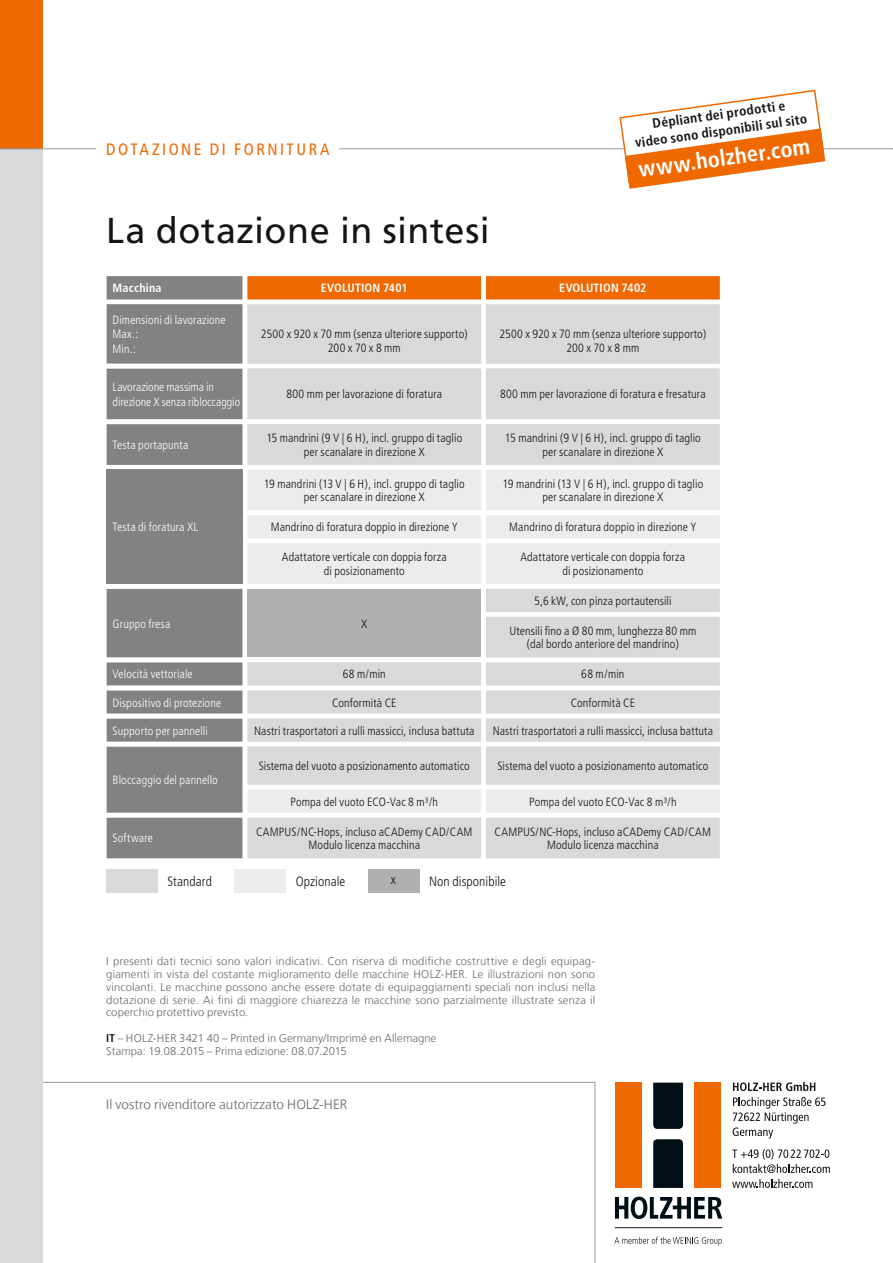
<style>
.page{position:relative;width:893px;height:1263px;background:#fff}
.page>*{position:absolute;margin:0;border:0;box-sizing:border-box;transform-origin:0 0}
.t1{font:36px "Frutiger";letter-spacing:.015em;color:#141414}
.t2{font:700 condensed 22.5px "Frutiger";color:#fff}
.t3{font:condensed 16.5px "Frutiger";letter-spacing:.155em;color:#ef6800}
.t4{font:700 condensed 13.5px/16.5px "Frutiger";color:#141414;text-align:center}
.t5{font:300 13.5px "Frutiger LT Com";letter-spacing:.005em;color:#686867}
.t6{font:300 condensed 13.5px "Frutiger";letter-spacing:.005em;color:#141414}
.t7{font:300 condensed 12px/13.5px "Frutiger";letter-spacing:.01em;color:#141414;text-align:center}
.t8{font:300 condensed 12px/14.4px "Frutiger";letter-spacing:.01em;color:#fff}
.t9{font:700 condensed 12px "Frutiger";letter-spacing:.02em;color:#fff}
.t10{font:300 11.25px/12.8px "Frutiger LT Com";letter-spacing:.01em;color:#686867;text-align:justify}
.t11{font:300 11.25px "Frutiger";letter-spacing:-.02em;color:#686867}
.s1{font-family:"Frutiger";font-weight:700;font-stretch:condensed;color:#141414}
.s2{font-family:"Frutiger"}
.s3{font-family:"Frutiger LT Com"}
</style>
<div class="page">
<svg style="left:43px;top:1081px;width:553px;height:182px"></svg>
<div style="left:0;top:0;width:43px;height:1263px;background:#d9d9da"></div>
<div style="left:0;top:0;width:43px;height:149px;background:#ef6800"></div>
<svg style="left:0;top:148px;width:893px;height:2px"></svg>
<svg style="left:107px;top:276px;width:613px;height:582px;background:#a29081"></svg>
<svg style="left:247px;top:304px;width:473px;height:554px;background:#dcdcdd"></svg>
<div style="left:107px;top:470px;width:136px;height:114px;background:#818281"></div>
<svg style="left:247px;top:470px;width:473px;height:343px;background:#e5e5e6"></svg>
<div style="left:247px;top:589px;width:234px;height:69px;background:#afb0b0"></div>
<hr style="left:247px;top:658px;width:234px;height:4px;background:#fff">
<div style="left:234px;top:870px;width:52px;height:23px;background:#ececec"></div>
<div style="left:106px;top:870px;width:52px;height:23px;background:#d9d9da"></div>
<div style="left:368px;top:870px;width:51px;height:23px;background:#afb0b0"></div>
<div style="left:97px;top:136px;width:242px;height:26px;background:#fff"></div>
<svg style="left:619px;top:89px;width:207px;height:100px"></svg>
<svg style="left:733px;top:1082px;width:82px;height:9px"></svg>
<svg style="left:733px;top:1097px;width:92px;height:41px"></svg>
<svg style="left:732px;top:1149px;width:98px;height:24px"></svg>
<svg style="left:732px;top:1179px;width:80px;height:9px"></svg>
<div style="left:615px;top:1082px;width:26px;height:106px;background:#ef6800"></div>
<div style="left:695px;top:1082px;width:26px;height:106px;background:#ef6800"></div>
<svg style="left:653px;top:1082px;width:30px;height:47px"></svg>
<svg style="left:653px;top:1139px;width:30px;height:49px"></svg>
<svg style="left:615px;top:1196px;width:107px;height:23px"></svg>
<svg style="left:614px;top:1236px;width:108px;height:10px"></svg>
<hr style="left:615px;top:1227px;width:107px;height:1px;background:#141414">
<h3 class="t3" style="left:106px;top:140px;width:225px">DOTAZIONE DI FORNITURA</h3>
<h1 class="t1" style="left:106px;top:209px;width:385px">La dotazione in sintesi</h1>
<p class="t4" style="left:632px;top:118px;width:175px;rotate:-8deg">Dépliant dei prodotti e<br>video sono disponibili sul sito</p>
<h2 class="t2" style="left:637px;top:157px;width:174px;rotate:-8deg">www.holzher.com</h2>
<p class="t9" style="left:113px;top:281px;width:50px">Macchina</p>
<p class="t9" style="left:321px;top:281px;width:89px">EVOLUTION 7401</p>
<p class="t9" style="left:559px;top:281px;width:89px">EVOLUTION 7402</p>
<p class="t8" style="left:113px;top:313px;width:115px">Dimensioni di lavorazione<br>Max.:<br>Min.:</p>
<p class="t7" style="left:261px;top:328px;width:208px">2500 x 920 x 70 mm (senza ulteriore supporto)<br>200 x 70 x 8 mm</p>
<p class="t7" style="left:499px;top:328px;width:208px">2500 x 920 x 70 mm (senza ulteriore supporto)<br>200 x 70 x 8 mm</p>
<p class="t8" style="left:113px;top:380px;width:129px">Lavorazione massima in direzione X senza ribloccaggio</p>
<p class="t7" style="left:286px;top:388px;width:157px">800 mm per lavorazione di foratura</p>
<p class="t7" style="left:500px;top:388px;width:207px">800 mm per lavorazione di foratura e fresatura</p>
<p class="t8" style="left:113px;top:438px;width:77px">Testa portapunta</p>
<p class="t7" style="left:266px;top:432px;width:197px">15 mandrini (9 V | 6 H), incl. gruppo di taglio per scanalare in direzione X</p>
<p class="t7" style="left:505px;top:432px;width:197px">15 mandrini (9 V | 6 H), incl. gruppo di taglio per scanalare in direzione X</p>
<p class="t8" style="left:113px;top:520px;width:87px">Testa di foratura XL</p>
<p class="t7" style="left:264px;top:477px;width:202px">19 mandrini (13 V | 6 H), incl. gruppo di taglio per scanalare in direzione X</p>
<p class="t7" style="left:502px;top:477px;width:202px">19 mandrini (13 V | 6 H), incl. gruppo di taglio per scanalare in direzione X</p>
<p class="t7" style="left:271px;top:521px;width:189px">Mandrino di foratura doppio in direzione Y</p>
<p class="t7" style="left:509px;top:521px;width:189px">Mandrino di foratura doppio in direzione Y</p>
<p class="t7" style="left:282px;top:551px;width:166px">Adattatore verticale con doppia forza di posizionamento</p>
<p class="t7" style="left:520px;top:551px;width:166px">Adattatore verticale con doppia forza di posizionamento</p>
<p class="t8" style="left:113px;top:616px;width:59px">Gruppo fresa</p>
<p class="t7" style="left:361px;top:617px;width:8px">X</p>
<p class="t7" style="left:534px;top:594px;width:139px">5,6 kW, con pinza portautensili</p>
<p class="t7" style="left:509px;top:624px;width:188px">Utensili fino a Ø 80 mm, lunghezza 80 mm (dal bordo anteriore del mandrino)</p>
<p class="t8" style="left:113px;top:667px;width:82px">Velocità vettoriale</p>
<p class="t7" style="left:343px;top:668px;width:45px">68 m/min</p>
<p class="t7" style="left:581px;top:668px;width:45px">68 m/min</p>
<p class="t8" style="left:113px;top:695px;width:110px">Dispositivo di protezione</p>
<p class="t7" style="left:332px;top:696px;width:66px">Conformità CE</p>
<p class="t7" style="left:571px;top:696px;width:66px">Conformità CE</p>
<p class="t8" style="left:113px;top:723px;width:97px">Supporto per pannelli</p>
<p class="t7" style="left:254px;top:724px;width:222px">Nastri trasportatori a rulli massicci, inclusa battuta</p>
<p class="t7" style="left:493px;top:724px;width:222px">Nastri trasportatori a rulli massicci, inclusa battuta</p>
<p class="t8" style="left:113px;top:773px;width:107px">Bloccaggio del pannello</p>
<p class="t7" style="left:259px;top:759px;width:213px">Sistema del vuoto a posizionamento automatico</p>
<p class="t7" style="left:497px;top:759px;width:213px">Sistema del vuoto a posizionamento automatico</p>
<p class="t7" style="left:290px;top:795px;width:149px">Pompa del vuoto ECO-Vac 8 m³/h</p>
<p class="t7" style="left:529px;top:795px;width:149px">Pompa del vuoto ECO-Vac 8 m³/h</p>
<p class="t8" style="left:113px;top:831px;width:42px">Software</p>
<p class="t7" style="left:256px;top:825px;width:218px">CAMPUS/NC-Hops, incluso aCADemy CAD/CAM<br>Modulo licenza macchina</p>
<p class="t7" style="left:495px;top:825px;width:218px">CAMPUS/NC-Hops, incluso aCADemy CAD/CAM<br>Modulo licenza macchina</p>
<p class="t6" style="left:168px;top:874px;width:46px">Standard</p>
<p class="t6" style="left:296px;top:874px;width:51px">Opzionale</p>
<p class="t6" style="left:391px;top:872px;width:7px">x</p>
<p class="t6" style="left:429px;top:874px;width:78px">Non disponibile</p>
<p class="t10" style="left:106px;top:955px;width:490px">I presenti dati tecnici sono valori indicativi. Con riserva di modifiche costruttive e degli equipag&shy;giamenti in vista del costante miglioramento delle macchine HOLZ-HER. Le illustrazioni non sono vincolanti. Le macchine possono anche essere dotate di equipaggiamenti speciali non inclusi nella dotazione di serie. Ai fini di maggiore chiarezza le macchine sono parzialmente illustrate senza il coperchio protettivo previsto.</p>
<p class="t10" style="left:106px;top:1032px;width:332px"><span class="s1">IT</span> <span class="s2">– HOLZ-HER 3421 40 –</span> Printed in Germany/Imprimé en Allemagne</p>
<p class="t11" style="left:106px;top:1044px;width:242px"><span class="s3">Stampa</span>: 19.08.2015 – <span class="s3">Prima edizione</span>: 08.07.2015</p>
<p class="t5" style="left:106px;top:1096px;width:242px">Il vostro rivenditore autorizzato HOLZ-HER</p>
</div>
